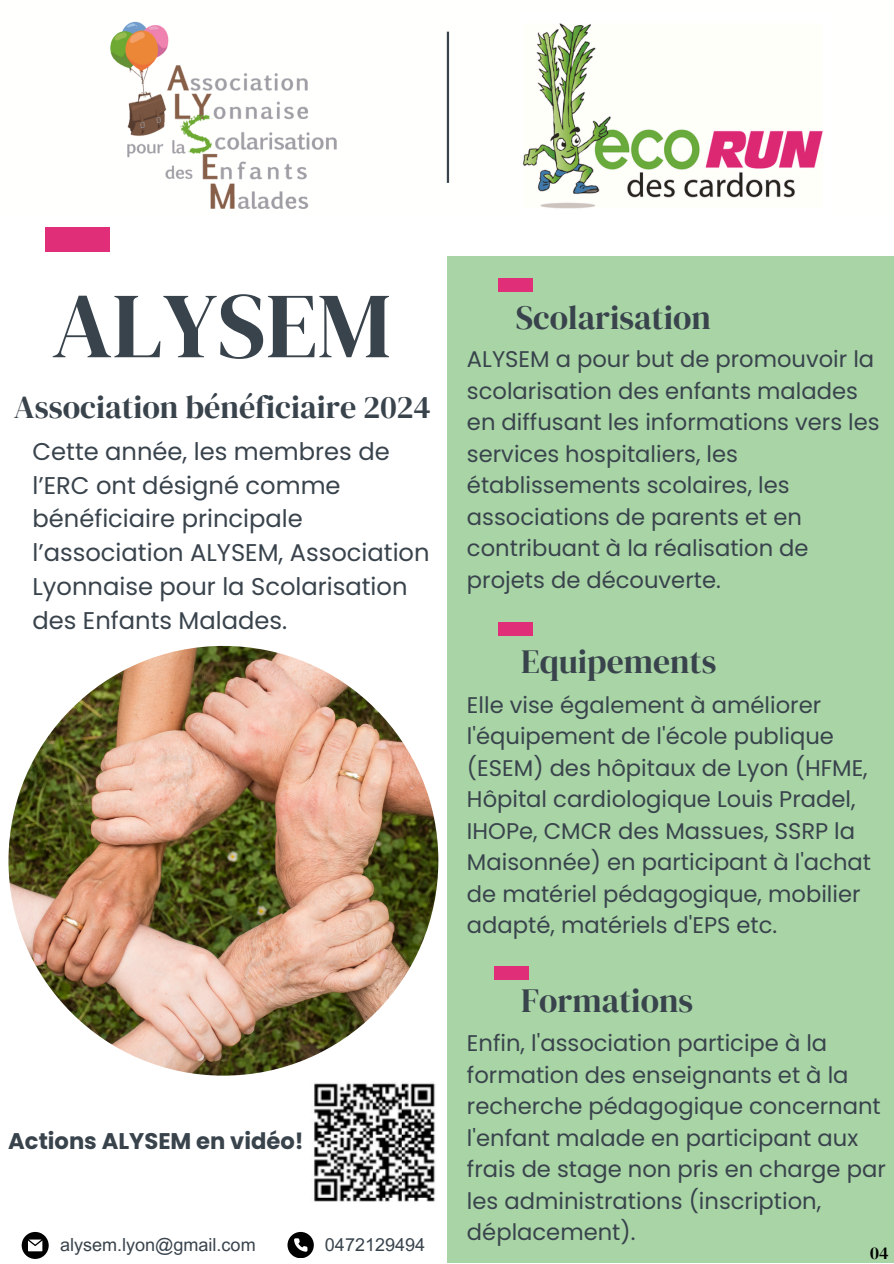
<style>
.page{position:relative;width:894px;height:1264px;background:#fff}
.page>*{position:absolute;margin:0;border:0;box-sizing:border-box;transform-origin:0 0}
.t1{font:92.85px "DM Serif Display";color:#39434c}
.t2{font:33.6px "DM Serif Display";color:#39434c}
.t3{font:32.1px "DM Serif Display";color:#39434c}
.t4{font:24.15px/33.8px "Poppins";color:#39434c}
.t5{font:22.65px/31.5px "Poppins";color:#39434c}
.t6{font:700 22.65px "Poppins";color:#39434c}
.t7{font:18px "Arial MT Pro";color:#39434c}
.t8{font:17.7px "DM Serif Display";color:#000}
</style>
<div class="page">
<hr style="left:446px;top:32px;width:3px;height:151px;background:#39434c">
<img style="left:522px;top:23px;width:301px;height:186px">
<img style="left:109px;top:21px;width:228px;height:210px">
<div style="left:45px;top:227px;width:64px;height:25px;background:#e02e78"></div>
<div style="left:446px;top:256px;width:447px;height:1006px;background:#a9d5a6"></div>
<div style="left:498px;top:622px;width:35px;height:13px;background:#e02e78"></div>
<div style="left:498px;top:278px;width:35px;height:13px;background:#e02e78"></div>
<div style="left:494px;top:966px;width:35px;height:13px;background:#e02e78"></div>
<img style="left:8px;top:646px;width:430px;height:429px;border-radius:50%">
<img style="left:314px;top:1083px;width:121px;height:119px">
<svg style="left:287px;top:1231px;width:26px;height:26px"></svg>
<svg style="left:22px;top:1231px;width:27px;height:27px"></svg>
<h2 class="t1" style="left:52px;top:261px;width:340px">ALYSEM</h2>
<h1 class="t3" style="left:14px;top:384px;width:418px">Association bénéficiaire 2024</h1>
<h4 class="t4" style="left:32px;top:434px;width:398px">Cette année, les membres de l’ERC ont désigné comme bénéficiaire principale l’association ALYSEM, Association<br>Lyonnaise pour la Scolarisation des Enfants Malades.</h4>
<p class="t6" style="left:8px;top:1125px;width:297px">Actions ALYSEM en vidéo!</p>
<h3 class="t7" style="left:60px;top:1237px;width:197px">alysem.lyon@gmail.com</h3>
<p class="t7" style="left:325px;top:1237px;width:102px">0472129494</p>
<p class="t2" style="left:515px;top:294px;width:197px">Scolarisation</p>
<h4 class="t5" style="left:467px;top:344px;width:414px">ALYSEM a pour but de promouvoir la scolarisation des enfants malades en diffusant les informations vers les services hospitaliers, les établissements scolaires, les associations de parents et en contribuant à la réalisation de projets de découverte.</h4>
<h2 class="t2" style="left:521px;top:638px;width:197px">Equipements</h2>
<h2 class="t5" style="left:467px;top:689px;width:405px">Elle vise également à améliorer l'équipement de l'école publique (ESEM) des hôpitaux de Lyon (HFME, Hôpital cardiologique Louis Pradel, IHOPe, CMCR des Massues, SSRP la Maisonnée) en participant à l'achat de matériel pédagogique, mobilier adapté, matériels d'EPS etc.</h2>
<h4 class="t2" style="left:521px;top:977px;width:173px">Formations</h4>
<p class="t5" style="left:467px;top:1027px;width:420px">Enfin, l'association participe à la formation des enseignants et à la recherche pédagogique concernant l'enfant malade en participant aux frais de stage non pris en charge par les administrations (inscription, déplacement).</p>
<p class="t8" style="left:869px;top:1240px;width:20px">04</p>
</div>
